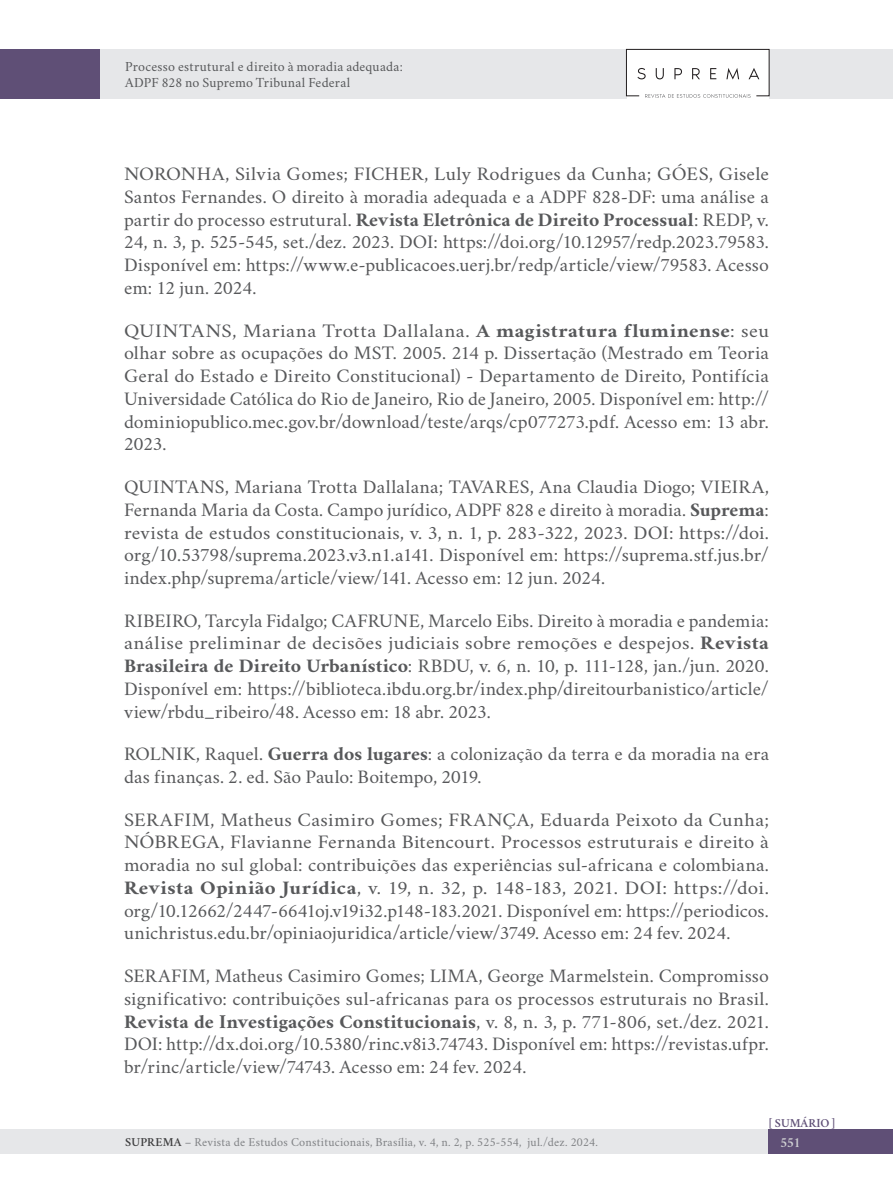
<style>
.page{position:relative;width:893px;height:1191px;background:#fff}
.page>*{position:absolute;margin:0;border:0;box-sizing:border-box;transform-origin:0 0}
.TEXTO_REFERENCIAS{font:19.25px/22.8px "Crimson";color:#57585a;text-align:justify}
.TEXTO_REFERENCIAS-2{font:19.25px/22.8px "Crimson";color:#57585a;text-align:justify;scale:1.07 1}
.TEXTO_REFERENCIAS-3{font:19.25px/22.8px "Crimson";color:#57585a;text-align:justify;scale:1.06 1}
.TEXTO_REFERENCIAS-4{font:19.25px/22.8px "Crimson";color:#57585a;text-align:justify;scale:1.09 1}
.TEXTO_REFERENCIAS-5{font:19.25px/22.8px "Crimson";color:#57585a;text-align:justify;scale:1.04 1}
.t1{font:14px/15.8px "Crimson";letter-spacing:.015em;color:#57585a}
.t2{font:600 14px "Crimson";color:#d1d2d4}
.t3{font:12.25px "Crimson";letter-spacing:.02em;color:#808285}
.t4{font:600 12.25px "Crimson";color:#5f4f76}
.s1{font-weight:700}
.s2{font-weight:600;color:#3e3e3f}
</style>
<div class="page">
<div style="left:1px;top:49px;width:892px;height:50px;background:#e6e7e9"></div>
<div style="left:0;top:1129px;width:844px;height:25px;background:#e6e7e9"></div>
<div style="left:769px;top:1129px;width:124px;height:25px;background:#5f4f76"></div>
<div style="left:627px;top:50px;width:142px;height:49px;background:#fff"></div>
<svg style="left:626px;top:48px;width:144px;height:50px"></svg>
<div style="left:0;top:49px;width:100px;height:50px;background:#5f4f76"></div>
<p class="t1" style="left:125px;top:57px;width:279px">Processo estrutural e direito à moradia adequada:<br>ADPF 828 no Supremo Tribunal Federal</p>
<p class="TEXTO_REFERENCIAS-3" style="left:124px;top:160px;width:610px">NORONHA, Silvia Gomes; FICHER, Luly Rodrigues da Cunha; GÓES, Gisele Santos Fernandes. O direito à moradia adequada e a ADPF 828-DF: uma análise a partir do processo estrutural. <span class="s1">Revista Eletrônica de Direito Processual</span>: REDP, v.<br>24, n. 3, p. 525-545, set./dez. 2023. DOI: https://doi.org/10.12957/redp.2023.79583.<br>Disponível em: https://www.e-publicacoes.uerj.br/redp/article/view/79583. Acesso em: 12 jun. 2024.</p>
<p class="TEXTO_REFERENCIAS-4" style="left:124px;top:316px;width:593px">QUINTANS, Mariana Trotta Dallalana. <span class="s1">A magistratura fluminense</span>: seu olhar sobre as ocupações do MST. 2005. 214 p. Dissertação (Mestrado em Teoria Geral do Estado e Direito Constitucional) - Departamento de Direito, Pontifícia Universidade Católica do Rio de Janeiro, Rio de Janeiro, 2005. Disponível em: http:// dominiopublico.mec.gov.br/download/teste/arqs/cp077273.pdf. Acesso em: 13 abr.<br>2023.</p>
<p class="TEXTO_REFERENCIAS-5" style="left:124px;top:473px;width:622px">QUINTANS, Mariana Trotta Dallalana; TAVARES, Ana Claudia Diogo; VIEIRA, Fernanda Maria da Costa. Campo jurídico, ADPF 828 e direito à moradia. <span class="s1">Suprema</span>: revista de estudos constitucionais, v. 3, n. 1, p. 283-322, 2023. DOI: https://doi. org/10.53798/suprema.2023.v3.n1.a141. Disponível em: https://suprema.stf.jus.br/ index.php/suprema/article/view/141. Acesso em: 12 jun. 2024.</p>
<p class="TEXTO_REFERENCIAS" style="left:124px;top:606px;width:646px">RIBEIRO, Tarcyla Fidalgo; CAFRUNE, Marcelo Eibs. Direito à moradia e pandemia: análise preliminar de decisões judiciais sobre remoções e despejos. <span class="s1">Revista Brasileira de Direito Urbanístico</span>: RBDU, v. 6, n. 10, p. 111-128, jan./jun. 2020.<br>Disponível em: https://biblioteca.ibdu.org.br/index.php/direitourbanistico/article/ view/rbdu_ribeiro/48. Acesso em: 18 abr. 2023.</p>
<p class="TEXTO_REFERENCIAS" style="left:124px;top:740px;width:646px">ROLNIK, Raquel. <span class="s1">Guerra dos lugares</span>: a colonização da terra e da moradia na era das finanças. 2. ed. São Paulo: Boitempo, 2019.</p>
<p class="TEXTO_REFERENCIAS-2" style="left:124px;top:805px;width:604px">SERAFIM, Matheus Casimiro Gomes; FRANÇA, Eduarda Peixoto da Cunha; NÓBREGA, Flavianne Fernanda Bitencourt. Processos estruturais e direito à moradia no sul global: contribuições das experiências sul-africana e colombiana.<br><span class="s1">Revista Opinião Jurídica</span>, v. 19, n. 32, p. 148-183, 2021. DOI: https://doi. org/10.12662/2447-6641oj.v19i32.p148-183.2021. Disponível em: https://periodicos. unichristus.edu.br/opiniaojuridica/article/view/3749. Acesso em: 24 fev. 2024.</p>
<p class="TEXTO_REFERENCIAS" style="left:124px;top:962px;width:646px">SERAFIM, Matheus Casimiro Gomes; LIMA, George Marmelstein. Compromisso significativo: contribuições sul-africanas para os processos estruturais no Brasil.<br><span class="s1">Revista de Investigações Constitucionais</span>, v. 8, n. 3, p. 771-806, set./dez. 2021.<br>DOI: http://dx.doi.org/10.5380/rinc.v8i3.74743. Disponível em: https://revistas.ufpr. br/rinc/article/view/74743. Acesso em: 24 fev. 2024.</p>
<p class="t4" style="left:769px;top:1114px;width:68px">[ SUMÁRIO ]</p>
<p class="t3" style="left:125px;top:1132px;width:474px"><span class="s2">SUPREMA</span> – Revista de Estudos Constitucionais, Brasília, v. 4, n. 2, p. 525-554, jul./dez. 2024.</p>
<p class="t2" style="left:781px;top:1132px;width:21px">551</p>
</div>
